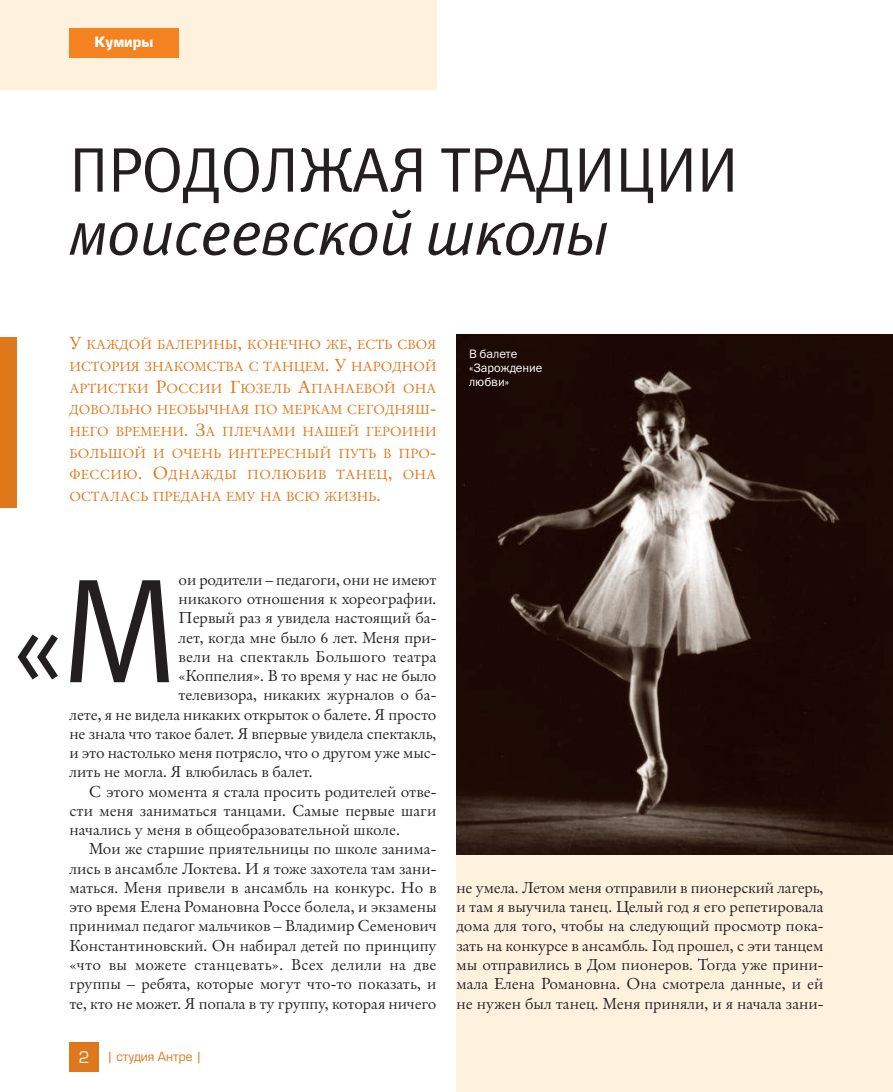
<style>
.page{position:relative;width:893px;height:1092px;background:#fff}
.page>*{position:absolute;margin:0;border:0;box-sizing:border-box;transform-origin:0 0}
.t1{font:105px "Meta Normal C";color:#231f20}
.t2{font:63px "Meta Normal C";color:#231f20}
.t3{font:italic 63px "Meta Normal C";letter-spacing:-.015em;color:#231f20}
.t4{font:15.75px/19.2px "Original Garamond CBT";color:#231f20;text-align:justify}
.t5{font:15.75px "Original Garamond CBT";letter-spacing:.02em;color:#231f20}
.t6{font:700 14px "Europe C";color:#fff}
.t7{font:13.12px/21.7px "Original Garamond BT";color:#df771b;text-align:justify}
.t8{font:12.25px/14px "Franklin Gothic Book C";color:#fff}
.t9{font:12.25px "Europe C";color:#df771b}
.s1{font-size:17.5px}
.s2{font-size:148.58px}
.s3{font-size:15.75px;color:#fff}
</style>
<div class="page">
<div style="left:0;top:0;width:437px;height:89px;background:#fef2df"></div>
<div style="left:456px;top:353px;width:437px;height:738px;background:#fef2df"></div>
<div style="left:69px;top:28px;width:110px;height:30px;background:#f58220"></div>
<div style="left:0;top:337px;width:17px;height:170px;background:#df771b"></div>
<img style="left:456px;top:334px;width:437px;height:520px">
<div style="left:69px;top:1042px;width:30px;height:29px;background:#df771b"></div>
<p class="t6" style="left:95px;top:37px;width:60px">Кумиры</p>
<h2 class="t2" style="left:69px;top:148px;width:670px">Продолжая традиции</h2>
<h2 class="t3" style="left:69px;top:211px;width:541px">моисеевской школы</h2>
<p class="t7" style="left:69px;top:335px;width:369px"><span class="s1">У</span> каждой балерины<span class="s1">,</span> конечно же<span class="s1">,</span> есть своя история знакомства с танцем<span class="s1">. У</span> народной артистки <span class="s1">р</span>оссии <span class="s1">Г</span>юзель <span class="s1">а</span>панаевой она довольно необычная по меркам сеГодняш&shy;неГо времени<span class="s1">. з</span>а плечами нашей Героини большой и очень интересный пУть в про&shy;фессию<span class="s1">. о</span>днажды полюбив танец<span class="s1">,</span> она осталась предана емУ на всю жизнь<span class="s1">.</span></p>
<p class="t8" style="left:469px;top:347px;width:75px">В балете «Зарождение любви»</p>
<p class="t4" style="left:179px;top:571px;width:259px">ои родители – педагоги, они не имеют</p>
<p class="t4" style="left:179px;top:591px;width:259px">никакого отношения к хореографии.</p>
<p class="t4" style="left:179px;top:610px;width:259px">Первый раз я увидела настоящий ба-</p>
<p class="t4" style="left:179px;top:629px;width:259px">лет, когда мне было 6 лет. Меня при-</p>
<p class="t4" style="left:179px;top:648px;width:259px">вели на спектакль Большого театра</p>
<p class="t4" style="left:179px;top:668px;width:259px">«Коппелия». В то время у нас не было</p>
<p class="t4" style="left:179px;top:687px;width:259px">телевизора, никаких журналов о ба-</p>
<p class="t4" style="left:69px;top:706px;width:369px">лете, я не видела никаких открыток о балете. Я просто</p>
<p class="t4" style="left:69px;top:725px;width:369px">не знала что такое балет. Я впервые увидела спектакль,</p>
<p class="t4" style="left:69px;top:745px;width:369px">и это настолько меня потрясло, что о другом уже мыс-</p>
<p class="t4" style="left:69px;top:764px;width:245px">лить не могла. Я влюбилась в балет.</p>
<p class="t4" style="left:89px;top:783px;width:349px">С этого момента я стала просить родителей отве-</p>
<p class="t4" style="left:69px;top:802px;width:369px">сти меня заниматься танцами. Самые первые шаги</p>
<p class="t4" style="left:69px;top:822px;width:332px">начались у меня в общеобразовательной школе.</p>
<p class="t4" style="left:89px;top:841px;width:349px">Мои же старшие приятельницы по школе занима-</p>
<p class="t4" style="left:69px;top:860px;width:369px">лись в ансамбле Локтева. И я тоже захотела там зани-</p>
<p class="t4" style="left:69px;top:879px;width:369px">маться. Меня привели в ансамбль на конкурс. Но в</p>
<p class="t4" style="left:69px;top:899px;width:369px">это время Елена Романовна Россе болела, и экзамены</p>
<p class="t4" style="left:69px;top:918px;width:369px">принимал педагог мальчиков – Владимир Семенович</p>
<p class="t4" style="left:69px;top:937px;width:369px">Константиновский. Он набирал детей по принципу</p>
<p class="t5" style="left:69px;top:959px;width:369px">«что вы можете станцевать». Всех делили на две</p>
<p class="t4" style="left:69px;top:976px;width:369px">группы – ребята, которые могут что-то показать, и</p>
<p class="t4" style="left:69px;top:995px;width:369px">те, кто не может. Я попала в ту группу, которая ничего</p>
<h1 class="t1" style="left:11px;top:610px;width:169px">«<span class="s2">М</span></h1>
<p class="t9" style="left:79px;top:1051px;width:125px"><span class="s3">2</span> | студия Антре |</p>
<p class="t4" style="left:456px;top:879px;width:369px">не умела. Летом меня отправили в пионерский лагерь, и там я выучила танец. Целый год я его репетировала дома для того, чтобы на следующий просмотр пока&shy;зать на конкурсе в ансамбль. Год прошел, с эти танцем мы отправились в Дом пионеров. Тогда уже прини&shy;мала Елена Романовна. Она смотрела данные, и ей не нужен был танец. Меня приняли, и я начала зани-</p>
</div>
